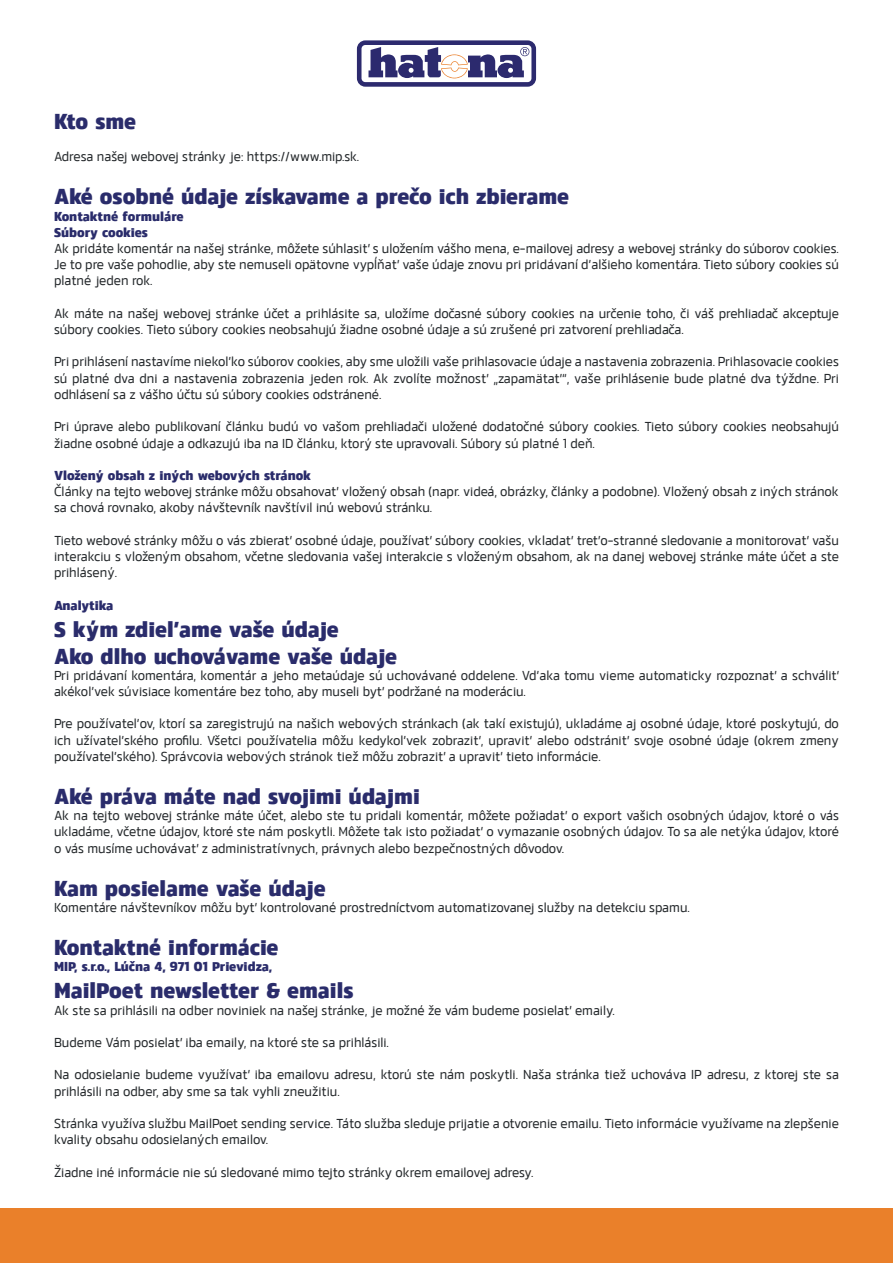
<style>
.page{position:relative;width:893px;height:1263px;background:#fff}
.page>*{position:absolute;margin:0;border:0;box-sizing:border-box;transform-origin:0 0}
.t1{font:700 22.5px "Danos";color:#2a2c6b}
.t2{font:300 13.5px/16.2px "Danos";color:#25292c}
.t3{font:700 13.5px "Danos";color:#2a2c6b}
</style>
<div class="page">
<div style="left:0;top:1209px;width:893px;height:54px;background:#ea802a"></div>
<svg style="left:357px;top:40px;width:179px;height:47px"></svg>
<p class="t1" style="left:54px;top:103px;width:84px">Kto sme</p>
<p class="t2" style="left:54px;top:147px;width:307px">Adresa našej webovej stránky je: https://www.mip.sk.</p>
<p class="t1" style="left:54px;top:178px;width:517px">Aké osobné údaje získavame a prečo ich zbierame</p>
<p class="t3" style="left:54px;top:205px;width:131px">Kontaktné formuláre</p>
<p class="t3" style="left:54px;top:221px;width:95px">Súbory cookies</p>
<p class="t2" style="left:54px;top:239px;width:786px;text-align:justify">Ak pridáte komentár na našej stránke, môžete súhlasiť s uložením vášho mena, e-mailovej adresy a webovej stránky do súborov cookies.<br>Je to pre vaše pohodlie, aby ste nemuseli opätovne vypĺňať vaše údaje znovu pri pridávaní ďalšieho komentára. Tieto súbory cookies sú platné jeden rok.</p>
<p class="t2" style="left:54px;top:304px;width:786px">Ak máte na našej webovej stránke účet a prihlásite sa, uložíme dočasné súbory cookies na určenie toho, či váš prehliadač akceptuje súbory cookies. Tieto súbory cookies neobsahujú žiadne osobné údaje a sú zrušené pri zatvorení prehliadača.</p>
<p class="t2" style="left:54px;top:353px;width:786px;text-align:justify">Pri prihlásení nastavíme niekoľko súborov cookies, aby sme uložili vaše prihlasovacie údaje a nastavenia zobrazenia. Prihlasovacie cookies sú platné dva dni a nastavenia zobrazenia jeden rok. Ak zvolíte možnosť „zapamätať“, vaše prihlásenie bude platné dva týždne. Pri odhlásení sa z vášho účtu sú súbory cookies odstránené.</p>
<p class="t2" style="left:54px;top:417px;width:786px">Pri úprave alebo publikovaní článku budú vo vašom prehliadači uložené dodatočné súbory cookies. Tieto súbory cookies neobsahujú žiadne osobné údaje a odkazujú iba na ID článku, ktorý ste upravovali. Súbory sú platné 1 deň.</p>
<p class="t3" style="left:54px;top:464px;width:259px">Vložený obsah z iných webových stránok</p>
<p class="t2" style="left:54px;top:482px;width:786px">Články na tejto webovej stránke môžu obsahovať vložený obsah (napr. videá, obrázky, články a podobne). Vložený obsah z iných stránok sa chová rovnako, akoby návštevník navštívil inú webovú stránku.</p>
<p class="t2" style="left:54px;top:531px;width:786px;text-align:justify">Tieto webové stránky môžu o vás zbierať osobné údaje, používať súbory cookies, vkladať treťo-stranné sledovanie a monitorovať vašu interakciu s vloženým obsahom, včetne sledovania vašej interakcie s vloženým obsahom, ak na danej webovej stránke máte účet a ste prihlásený.</p>
<p class="t3" style="left:54px;top:594px;width:61px">Analytika</p>
<p class="t1" style="left:54px;top:610px;width:286px">S kým zdieľame vaše údaje</p>
<p class="t1" style="left:54px;top:637px;width:345px">Ako dlho uchovávame vaše údaje</p>
<p class="t2" style="left:54px;top:666px;width:786px">Pri pridávaní komentára, komentár a jeho metaúdaje sú uchovávané oddelene. Vďaka tomu vieme automaticky rozpoznať a schváliť akékoľvek súvisiace komentáre bez toho, aby museli byť podržané na moderáciu.</p>
<p class="t2" style="left:54px;top:714px;width:786px;text-align:justify">Pre používateľov, ktorí sa zaregistrujú na našich webových stránkach (ak takí existujú), ukladáme aj osobné údaje, ktoré poskytujú, do ich užívateľského profilu. Všetci používatelia môžu kedykoľvek zobraziť, upraviť alebo odstrániť svoje osobné údaje (okrem zmeny používateľského). Správcovia webových stránok tiež môžu zobraziť a upraviť tieto informácie.</p>
<p class="t1" style="left:54px;top:778px;width:367px">Aké práva máte nad svojimi údajmi</p>
<p class="t2" style="left:54px;top:806px;width:786px;text-align:justify">Ak na tejto webovej stránke máte účet, alebo ste tu pridali komentár, môžete požiadať o export vašich osobných údajov, ktoré o vás ukladáme, včetne údajov, ktoré ste nám poskytli. Môžete tak isto požiadať o vymazanie osobných údajov. To sa ale netýka údajov, ktoré o vás musíme uchovávať z administratívnych, právnych alebo bezpečnostných dôvodov.</p>
<p class="t1" style="left:54px;top:869px;width:273px">Kam posielame vaše údaje</p>
<p class="t2" style="left:54px;top:898px;width:637px">Komentáre návštevníkov môžu byť kontrolované prostredníctvom automatizovanej služby na detekciu spamu.</p>
<p class="t1" style="left:54px;top:929px;width:226px">Kontaktné informácie</p>
<p class="t3" style="left:54px;top:956px;width:220px">MIP, s.r.o., Lúčna 4, 971 01 Prievidza,</p>
<p class="t1" style="left:54px;top:972px;width:301px">MailPoet newsletter &amp; emails</p>
<p class="t2" style="left:54px;top:1001px;width:562px">Ak ste sa prihlásili na odber noviniek na našej stránke, je možné že vám budeme posielať emaily.</p>
<p class="t2" style="left:54px;top:1033px;width:336px">Budeme Vám posielať iba emaily, na ktoré ste sa prihlásili.</p>
<p class="t2" style="left:54px;top:1065px;width:786px">Na odosielanie budeme využívať iba emailovu adresu, ktorú ste nám poskytli. Naša stránka tiež uchováva IP adresu, z ktorej ste sa prihlásili na odber, aby sme sa tak vyhli zneužitiu.</p>
<p class="t2" style="left:54px;top:1114px;width:786px">Stránka využíva službu MailPoet sending service. Táto služba sleduje prijatie a otvorenie emailu. Tieto informácie využívame na zlepšenie kvality obsahu odosielaných emailov.</p>
<p class="t2" style="left:54px;top:1163px;width:481px">Žiadne iné informácie nie sú sledované mimo tejto stránky okrem emailovej adresy.</p>
</div>
